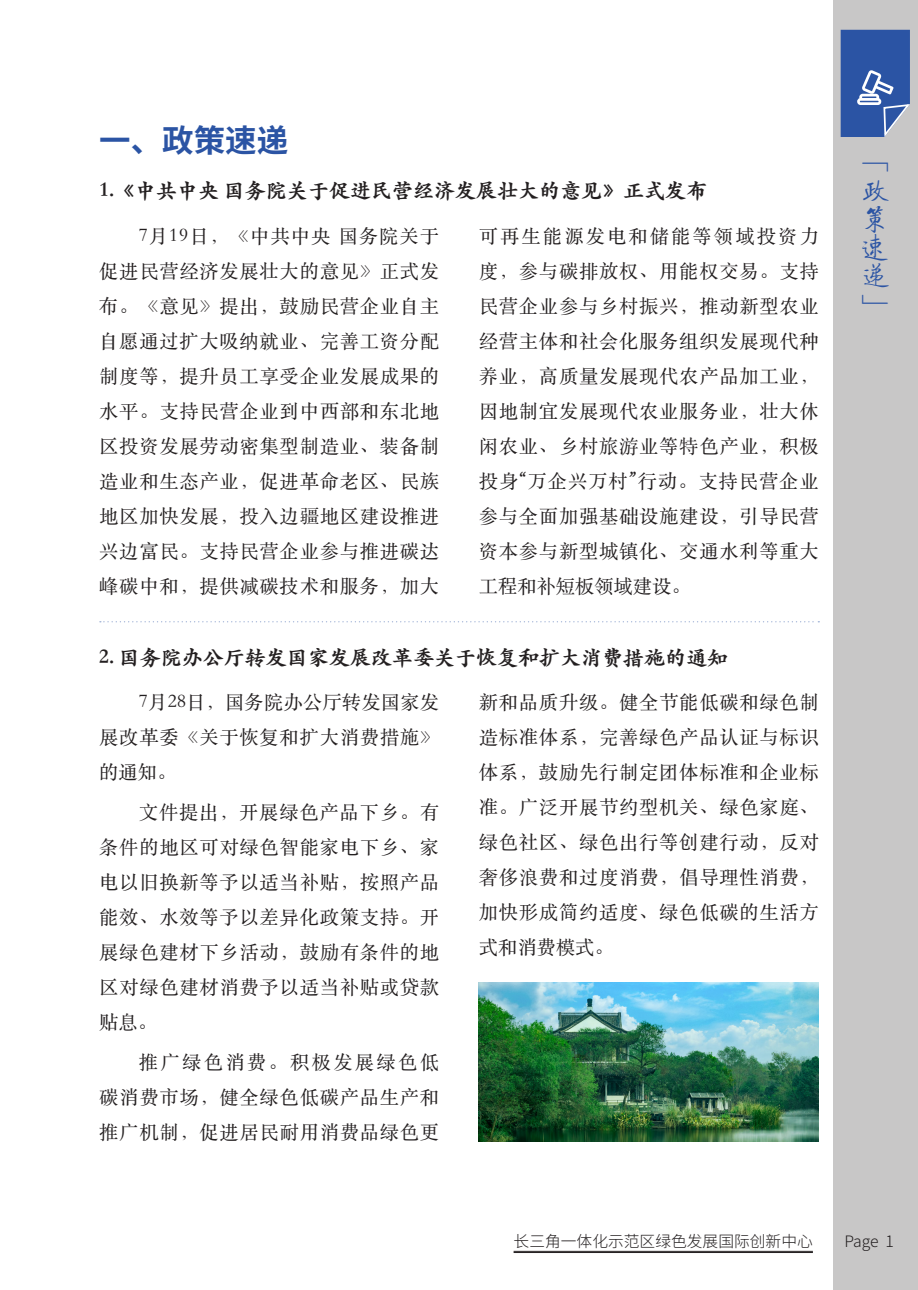
<style>
.page{position:relative;width:918px;height:1290px;background:#fff}
.page>*{position:absolute;margin:0;border:0;box-sizing:border-box;transform-origin:0 0}
.t1{font:700 31.5px "Source Han Sans CN";color:#2b54a4}
.t2{font:28px/28px "FZQTJW GB1 0";color:#2b54a4}
.t3{font:900 21px "ST Kaiti SC";color:#231f20}
.t4{font:19.25px/35px "ST Songti SC Regular";letter-spacing:.04em;color:#231f20;text-align:justify}
.t5{font:300 15.75px "Source Han Sans CN";color:#231f20}
</style>
<div class="page">
<div style="left:833px;top:0;width:85px;height:1290px;background:#c8c7c7"></div>
<hr style="left:513px;top:1251px;width:300px;height:1px;background:#231f20">
<hr style="left:513px;top:1252px;width:300px;height:1px;background:#231f20">
<svg style="left:840px;top:30px;width:70px;height:107px;background:#4568ad"></svg>
<svg style="left:100px;top:621px;width:719px;height:1px"></svg>
<img style="left:479px;top:982px;width:340px;height:159px">
<p class="t1" style="left:99px;top:122px;width:190px">一、政策速递</p>
<p class="t3" style="left:99px;top:177px;width:609px">1.《中共中央 国务院关于促进民营经济发展壮大的意见》正式发布</p>
<p class="t4" style="left:479px;top:218px;width:341px">可再生能源发电和储能等领域投资力度，参与碳排放权、用能权交易。支持民营企业参与乡村振兴，推动新型农业经营主体和社会化服务组织发展现代种养业，高质量发展现代农产品加工业，因地制宜发展现代农业服务业，壮大休闲农业、乡村旅游业等特色产业，积极投身“万企兴万村”行动。支持民营企业参与全面加强基础设施建设，引导民营资本参与新型城镇化、交通水利等重大工程和补短板领域建设。</p>
<p class="t4" style="left:99px;top:218px;width:341px;text-indent:40px">7月19日，《中共中央 国务院关于促进民营经济发展壮大的意见》正式发布。《意见》提出，鼓励民营企业自主自愿通过扩大吸纳就业、完善工资分配制度等，提升员工享受企业发展成果的水平。支持民营企业到中西部和东北地区投资发展劳动密集型制造业、装备制造业和生态产业，促进革命老区、民族地区加快发展，投入边疆地区建设推进兴边富民。支持民营企业参与推进碳达峰碳中和，提供减碳技术和服务，加大</p>
<p class="t3" style="left:99px;top:644px;width:630px">2. 国务院办公厅转发国家发展改革委关于恢复和扩大消费措施的通知</p>
<p class="t4" style="left:99px;top:684px;width:341px;text-indent:40px">7月28日，国务院办公厅转发国家发展改革委《关于恢复和扩大消费措施》的通知。</p>
<p class="t4" style="left:99px;top:794px;width:341px;text-indent:40px">文件提出，开展绿色产品下乡。有条件的地区可对绿色智能家电下乡、家电以旧换新等予以适当补贴，按照产品能效、水效等予以差异化政策支持。开展绿色建材下乡活动，鼓励有条件的地区对绿色建材消费予以适当补贴或贷款贴息。</p>
<p class="t4" style="left:99px;top:1044px;width:341px;text-indent:40px">推广绿色消费。积极发展绿色低碳消费市场，健全绿色低碳产品生产和推广机制，促进居民耐用消费品绿色更</p>
<p class="t4" style="left:479px;top:684px;width:341px">新和品质升级。健全节能低碳和绿色制造标准体系，完善绿色产品认证与标识体系，鼓励先行制定团体标准和企业标准。广泛开展节约型机关、绿色家庭、绿色社区、绿色出行等创建行动，反对奢侈浪费和过度消费，倡导理性消费，加快形成简约适度、绿色低碳的生活方式和消费模式。</p>
<h2 class="t2" style="left:861px;top:152px;width:29px">「政策速递」</h2>
<p class="t5" style="left:513px;top:1232px;width:301px">长三角一体化示范区绿色发展国际创新中心</p>
<p class="t5" style="left:844px;top:1232px;width:51px">Page 1</p>
</div>
